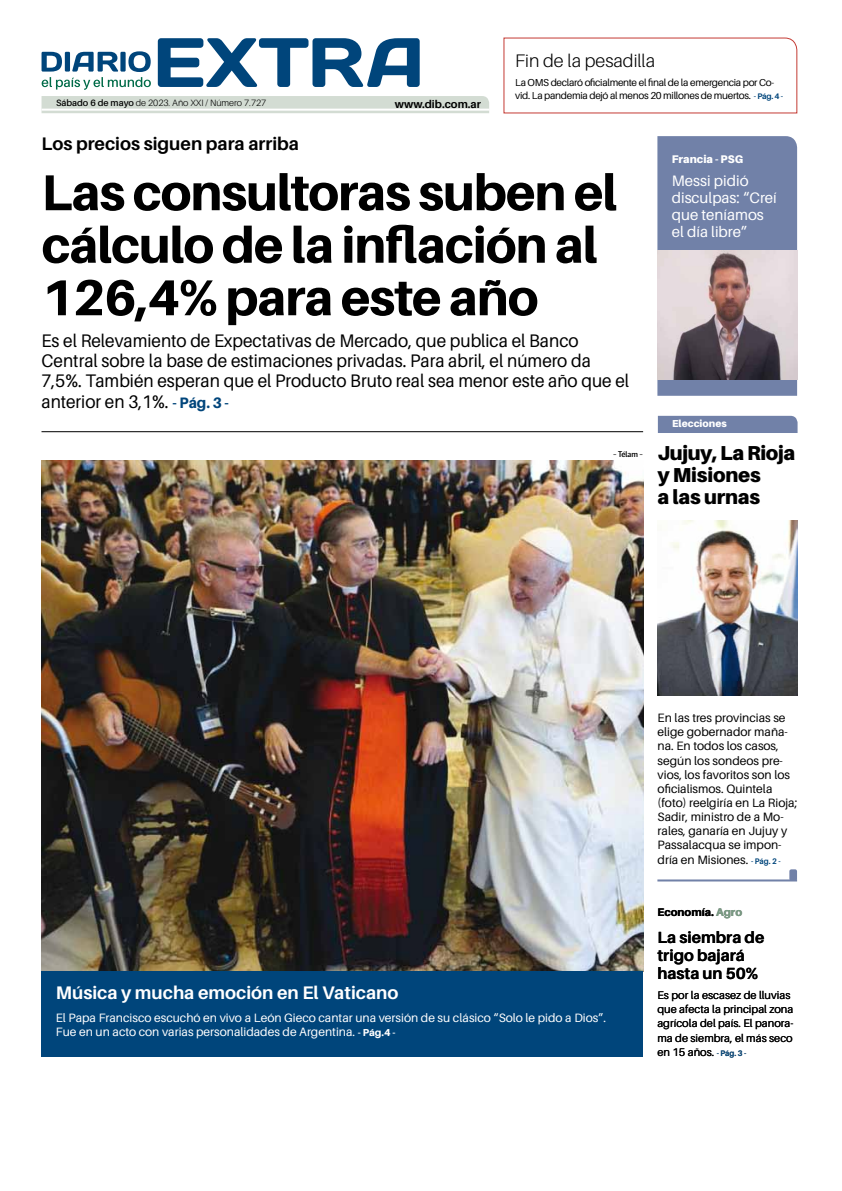
<style>
.page{position:relative;width:842px;height:1191px;background:#fff}
.page>*{position:absolute;margin:0;border:0;box-sizing:border-box;transform-origin:0 0}
.t1{font:800 50.5px/52.5px "Aileron";letter-spacing:-.02em;color:#000}
.t2{font:900 20.2px/22.2px "Aileron";letter-spacing:-.01em;color:#000}
.t3{font:18.2px/20.2px "Aileron";color:#000;scale:.95 1}
.t4{font:700 18.2px "Aileron";color:#fff}
.t5{font:700 18.2px "Aileron";color:#000}
.t6{font:300 18.2px "Aileron";color:#000}
.t7{font:700 16.2px/18.2px "Aileron";color:#000}
.t8{font:15.1px/17.2px "Aileron";color:#fff}
.t9{font:12.1px/14.1px "Aileron";color:#000}
.t10{font:12.1px/14.1px "Aileron";color:#fff}
.t11{font:11.1px/14.1px "Aileron";color:#000}
.t12{font:700 11.1px "Aileron";color:#000}
.t13{font:800 11.1px "Aileron";color:#000}
.t14{font:900 11.1px "Aileron";color:#fff}
.t15{font:10.1px/13.1px "Aileron";letter-spacing:-.03em;color:#000}
.t16{font:900 10.1px "Aileron";color:#fff}
.t17{font:300 9.2px "Aileron";color:#000}
.t18{font:500 8.1px "Breve Sans Title";color:#000}
.s1{font-weight:600}
.s2{font-weight:700;font-size:8.1px;color:#00457b}
.s3{font-weight:800;font-size:15.1px;color:#00457b}
.s4{font-weight:800;font-size:10.1px}
.s5{color:#7a9d84}
</style>
<div class="page">
<div style="left:657px;top:136px;width:140px;height:260px;background:#7181a8"></div>
<div style="left:658px;top:416px;width:139px;height:17px;background:#7181a8"></div>
<div style="left:789px;top:869px;width:8px;height:11px;background:#7181a8;border-radius:2px"></div>
<hr style="left:657px;top:879px;width:140px;height:2px;background:#7181a8">
<img style="left:42px;top:460px;width:601px;height:511px">
<img style="left:658px;top:251px;width:139px;height:129px">
<hr style="left:42px;top:431px;width:601px;height:1px;background:#000">
<div style="left:42px;top:96px;width:447px;height:17px;background:#d3dcd3"></div>
<hr style="left:42px;top:109px;width:447px;height:2px;background:#fff">
<svg style="left:158px;top:38px;width:262px;height:49px"></svg>
<svg style="left:42px;top:51px;width:109px;height:39px"></svg>
<div style="left:42px;top:971px;width:601px;height:85px;background:#00457b"></div>
<svg style="left:503px;top:38px;width:294px;height:75px"></svg>
<img style="left:658px;top:521px;width:139px;height:174px">
<p class="t17" style="left:56px;top:97px;width:212px"><span class="s1">Sábado 6 de mayo</span> de 2023. Año XXI / Número 7.727</p>
<p class="t12" style="left:395px;top:98px;width:88px">www.dib.com.ar</p>
<h3 class="t6" style="left:515px;top:51px;width:142px">Fin de la pesadilla</h3>
<p class="t15" style="left:515px;top:76px;width:269px">La OMS declaró oficialmente el final de la emergencia por Co&shy;vid. La pandemia dejó al menos 20 millones de muertos. <span class="s2">- Pág. 4 -</span></p>
<h3 class="t5" style="left:42px;top:134px;width:259px">Los precios siguen para arriba</h3>
<h1 class="t1" style="left:42px;top:166px;width:577px">Las consultoras suben el cálculo de la inflación al<br>126,4% para este año</h1>
<p class="t3" style="left:42px;top:331px;width:620px">Es el Relevamiento de Expectativas de Mercado, que publica el Banco Central sobre la base de estimaciones privadas. Para abril, el número da 7,5%. También esperan que el Producto Bruto real sea menor este año que el anterior en 3,1%. <span class="s3">- Pág. 3 -</span></p>
<p class="t18" style="left:613px;top:449px;width:32px">- Télam -</p>
<p class="t14" style="left:672px;top:153px;width:73px">Francia - PSG</p>
<p class="t8" style="left:672px;top:172px;width:107px">Messi pidió disculpas: “Creí que teníamos el día libre”</p>
<p class="t16" style="left:672px;top:417px;width:56px">Elecciones</p>
<h2 class="t2" style="left:657px;top:442px;width:139px">Jujuy, La Rioja y Misiones<br>a las urnas</h2>
<h3 class="t4" style="left:56px;top:982px;width:344px">Música y mucha emoción en El Vaticano</h3>
<p class="t10" style="left:56px;top:1011px;width:552px">El Papa Francisco escuchó en vivo a León Gieco cantar una versión de su clásico “Solo le pido a Dios”.<br>Fue en un acto con varias personalidades de Argentina. <span class="s4">- Pág.4 -</span></p>
<p class="t9" style="left:658px;top:711px;width:141px">En las tres provincias se elige gobernador maña&shy;na. En todos los casos, según los sondeos pre&shy;vios, los favoritos son los oficialismos. Quintela (foto) reelgiría en La Rioja;<br>Sadir, ministro de a Mo&shy;rales, ganaría en Jujuy y<br>Passalacqua se impon&shy;dría en Misiones. <span class="s2">- Pág. 2 -</span></p>
<p class="t13" style="left:657px;top:906px;width:86px">Economía. <span class="s5">Agro</span></p>
<h3 class="t7" style="left:657px;top:928px;width:108px">La siembra de trigo bajará hasta un 50%</h3>
<p class="t11" style="left:657px;top:988px;width:138px">Es por la escasez de lluvias que afecta la principal zona agrícola del país. El panora&shy;ma de siembra, el más seco en 15 años. <span class="s2">- Pág. 3 -</span></p>
</div>
